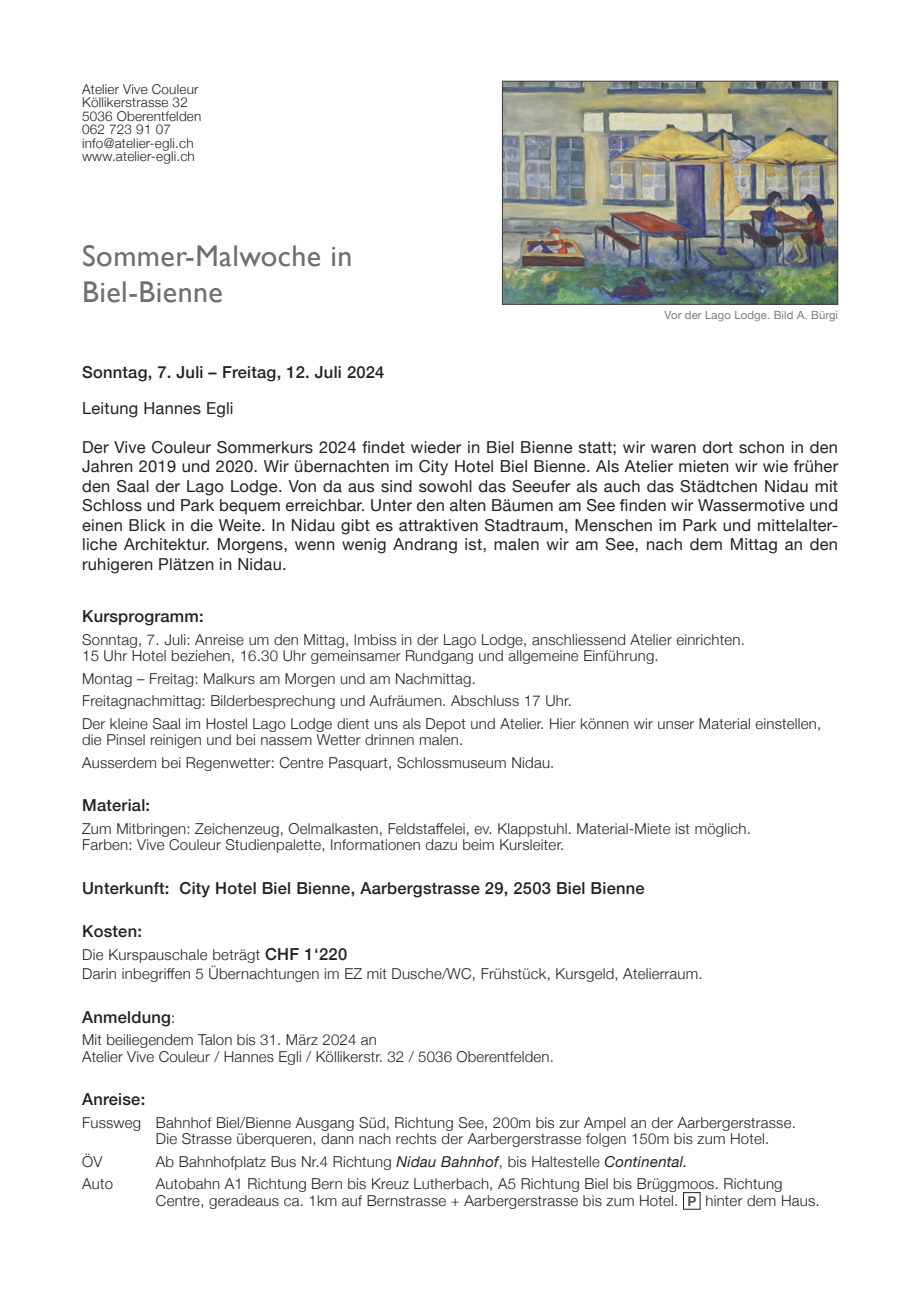
<style>
.page{position:relative;width:919px;height:1289px;background:#fff}
.page>*{position:absolute;margin:0;border:0;box-sizing:border-box;transform-origin:0 0}
.t1{font:30px/36px "Gill Sans";letter-spacing:.015em;color:#6f6f6e}
.t2{font:16.5px/19.5px "Helvetica Neue";letter-spacing:.015em;color:#222221;text-align:justify}
.t3{font:500 16.5px "Helvetica Neue";letter-spacing:.015em;color:#222221}
.t4{font:300 15px/16.5px "Helvetica Neue";letter-spacing:.015em;color:#222221}
.t5{font:300 13.5px/13.5px "Helvetica Neue";letter-spacing:.015em;color:#222221}
.t6{font:11.25px "Helvetica Neue";letter-spacing:.015em;color:#7b7b7a}
.s1{font-weight:500;font-size:16.5px}
.s2{font-weight:300;font-size:15px}
.s3{font-weight:400;font-style:italic}
.s4{font-weight:700;font-size:13.5px;color:#585857}
</style>
<div class="page">
<img style="left:504px;top:83px;width:332px;height:220px">
<div style="left:502px;top:81px;width:336px;height:224px;border:1px solid #3f3e3e"></div>
<div style="left:683px;top:1192px;width:17px;height:17px;border:1px solid #222221"></div>
<p class="t5" style="left:82px;top:81px;width:121px">Atelier Vive Couleur<br>Köllikerstrasse 32<br>5036 Oberentfelden<br>062 723 91 07 info@atelier-egli.ch www.atelier-egli.ch</p>
<h1 class="t1" style="left:82px;top:238px;width:272px">Sommer-Malwoche in<br>Biel-Bienne</h1>
<p class="t6" style="left:664px;top:307px;width:175px">Vor der Lago Lodge. Bild A. Bürgi</p>
<p class="t3" style="left:82px;top:358px;width:304px">Sonntag, 7. Juli – Freitag, 12. Juli 2024</p>
<p class="t2" style="left:82px;top:399px;width:153px">Leitung Hannes Egli</p>
<p class="t2" style="left:82px;top:438px;width:757px">Der Vive Couleur Sommerkurs 2024 findet wieder in Biel Bienne statt; wir waren dort schon in den Jahren 2019 und 2020. Wir übernachten im City Hotel Biel Bienne. Als Atelier mieten wir wie früher den Saal der Lago Lodge. Von da aus sind sowohl das Seeufer als auch das Städtchen Nidau mit Schloss und Park bequem erreichbar. Unter den alten Bäumen am See finden wir Wassermotive und einen Blick in die Weite. In Nidau gibt es attraktiven Stadtraum, Menschen im Park und mittelalter&shy;liche Architektur. Morgens, wenn wenig Andrang ist, malen wir am See, nach dem Mittag an den ruhigeren Plätzen in Nidau.</p>
<p class="t3" style="left:82px;top:603px;width:123px">Kursprogramm:</p>
<p class="t4" style="left:82px;top:630px;width:664px">Sonntag, 7. Juli: Anreise um den Mittag, Imbiss in der Lago Lodge, anschliessend Atelier einrichten.<br>15 Uhr Hotel beziehen, 16.30 Uhr gemeinsamer Rundgang und allgemeine Einführung.</p>
<p class="t4" style="left:82px;top:666px;width:740px;line-height:22.5px">Montag – Freitag: Malkurs am Morgen und am Nachmittag.<br>Freitagnachmittag: Bilderbesprechung und Aufräumen. Abschluss 17 Uhr.<br>Der kleine Saal im Hostel Lago Lodge dient uns als Depot und Atelier. Hier können wir unser Material einstellen,</p>
<p class="t4" style="left:82px;top:727px;width:474px;line-height:22.5px">die Pinsel reinigen und bei nassem Wetter drinnen malen.<br>Ausserdem bei Regenwetter: Centre Pasquart, Schlossmuseum Nidau.</p>
<p class="t3" style="left:82px;top:792px;width:70px">Material:</p>
<p class="t4" style="left:82px;top:819px;width:670px">Zum Mitbringen: Zeichenzeug, Oelmalkasten, Feldstaffelei, ev. Klappstuhl. Material-Miete ist möglich.<br>Farben: Vive Couleur Studienpalette, Informationen dazu beim Kursleiter.</p>
<p class="t3" style="left:82px;top:874px;width:564px">Unterkunft: City Hotel Biel Bienne, Aarbergstrasse 29, 2503 Biel Bienne</p>
<p class="t3" style="left:82px;top:918px;width:61px">Kosten:</p>
<p class="t4" style="left:82px;top:943px;width:622px;line-height:19.5px">Die Kurspauschale beträgt <span class="s1">CHF 1‘220<br></span>Darin inbegriffen 5 Übernachtungen im EZ mit Dusche/WC, Frühstück, Kursgeld, Atelierraum.</p>
<p class="t3" style="left:82px;top:1003px;width:95px">Anmeldung<span class="s2">:</span></p>
<p class="t4" style="left:82px;top:1030px;width:473px">Mit beiliegendem Talon bis 31. März 2024 an<br>Atelier Vive Couleur / Hannes Egli / Köllikerstr. 32 / 5036 Oberentfelden.</p>
<p class="t3" style="left:82px;top:1086px;width:65px">Anreise:</p>
<p class="t4" style="left:156px;top:1113px;width:641px;text-indent:-74px">Fussweg Bahnhof Biel/Bienne Ausgang Süd, Richtung See, 200m bis zur Ampel an der Aarbergerstrasse.<br>Die Strasse überqueren, dann nach rechts der Aarbergerstrasse folgen 150m bis zum Hotel.</p>
<p class="t4" style="left:82px;top:1152px;width:22px">ÖV</p>
<p class="t4" style="left:156px;top:1152px;width:533px">Ab Bahnhofplatz Bus Nr.4 Richtung <span class="s3">Nidau Bahnhof</span>, bis Haltestelle <span class="s3">Continental.</span></p>
<p class="t4" style="left:82px;top:1174px;width:32px">Auto</p>
<p class="t4" style="left:156px;top:1174px;width:665px">Autobahn A1 Richtung Bern bis Kreuz Lutherbach, A5 Richtung Biel bis Brüggmoos. Richtung<br>Centre, geradeaus ca. 1km auf Bernstrasse + Aarbergerstrasse bis zum Hotel. <span class="s4">P</span> hinter dem Haus.</p>
</div>
